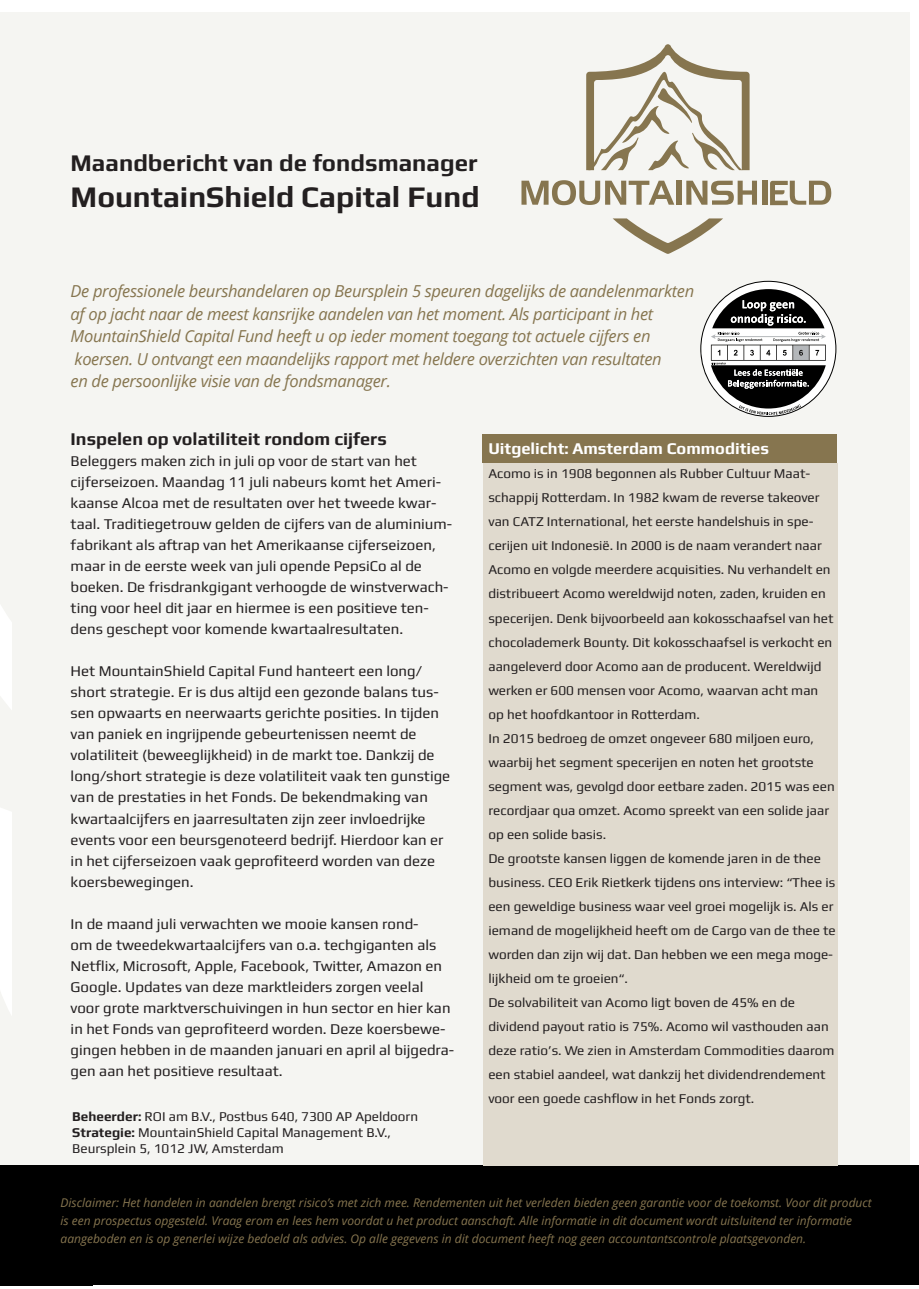
<style>
.page{position:relative;width:919px;height:1289px;background:#fff}
.page>*{position:absolute;margin:0;border:0;box-sizing:border-box;transform-origin:0 0}
.t1{font:700 30px "Play";color:#231f20}
.t2{font:700 24px "Play";color:#231f20}
.t3{font:700 18px "Play";color:#231f20}
.t4{font:italic 16.5px/22.5px "Open Sans";letter-spacing:-.02em;color:#86754f}
.t5{font:700 16.5px "Play";color:#fff}
.t6{font:15px/21px "Play";color:#231f20}
.t7{font:13.5px/24px "Play";color:#231f20}
.t8{font:italic 12px/18px "Open Sans";color:#86754f}
.s1{font-weight:700}
</style>
<div class="page">
<div style="left:0;top:13px;width:13px;height:1263px;background:#f5f5f2"></div>
<svg style="left:0;top:689px;width:12px;height:326px;fill:#fff"></svg>
<div style="left:13px;top:12px;width:897px;height:1263px;background:#f5f5f2"></div>
<div style="left:0;top:1165px;width:918px;height:119px;background:#000"></div>
<svg style="left:586px;top:44px;width:163px;height:126px"></svg>
<svg style="left:613px;top:218px;width:110px;height:36px"></svg>
<svg style="left:521px;top:180px;width:153px;height:25px"></svg>
<div style="left:676px;top:181px;width:5px;height:24px;background:#86754f"></div>
<svg style="left:686px;top:181px;width:71px;height:24px"></svg>
<div style="left:762px;top:181px;width:5px;height:24px;background:#86754f"></div>
<svg style="left:770px;top:181px;width:61px;height:24px"></svg>
<div style="left:482px;top:434px;width:355px;height:28px;background:#86754f"></div>
<div style="left:483px;top:463px;width:354px;height:702px;background:#e0dace"></div>
<svg style="left:700px;top:281px;width:136px;height:136px"></svg>
<h2 class="t2" style="left:71px;top:149px;width:408px">Maandbericht van de fondsmanager</h2>
<h1 class="t1" style="left:71px;top:179px;width:410px">MountainShield Capital Fund</h1>
<p class="t4" style="left:71px;top:279px;width:625px">De professionele beurshandelaren op Beursplein 5 speuren dagelijks de aandelenmarkten af op jacht naar de meest kansrijke aandelen van het moment. Als participant in het MountainShield Capital Fund heeft u op ieder moment toegang tot actuele cijfers en koersen. U ontvangt een maandelijks rapport met heldere overzichten van resultaten<br>en de persoonlijke visie van de fondsmanager.</p>
<h3 class="t3" style="left:71px;top:428px;width:317px">Inspelen op volatiliteit rondom cijfers</h3>
<p class="t6" style="left:71px;top:450px;width:383px">Beleggers maken zich in juli op voor de start van het cijferseizoen. Maandag 11 juli nabeurs komt het Ameri&shy;kaanse Alcoa met de resultaten over het tweede kwar&shy;taal. Traditiegetrouw gelden de cijfers van de aluminium&shy;fabrikant als aftrap van het Amerikaanse cijferseizoen, maar in de eerste week van juli opende PepsiCo al de boeken. De frisdrankgigant verhoogde de winstverwach&shy;ting voor heel dit jaar en hiermee is een positieve ten&shy;dens geschept voor komende kwartaalresultaten.</p>
<p class="t6" style="left:71px;top:660px;width:381px">Het MountainShield Capital Fund hanteert een long/ short strategie. Er is dus altijd een gezonde balans tus&shy;sen opwaarts en neerwaarts gerichte posities. In tijden van paniek en ingrijpende gebeurtenissen neemt de volatiliteit (beweeglijkheid) in de markt toe. Dankzij de long/short strategie is deze volatiliteit vaak ten gunstige van de prestaties in het Fonds. De bekendmaking van kwartaalcijfers en jaarresultaten zijn zeer invloedrijke events voor een beursgenoteerd bedrijf. Hierdoor kan er in het cijferseizoen vaak geprofiteerd worden van deze koersbewegingen.</p>
<p class="t6" style="left:71px;top:912px;width:385px">In de maand juli verwachten we mooie kansen rond-<br>om de tweedekwartaalcijfers van o.a. techgiganten als Netflix, Microsoft, Apple, Facebook, Twitter, Amazon en Google. Updates van deze marktleiders zorgen veelal voor grote marktverschuivingen in hun sector en hier kan in het Fonds van geprofiteerd worden. Deze koersbewe&shy;gingen hebben in de maanden januari en april al bijgedra&shy;gen aan het positieve resultaat.</p>
<p class="t7" style="left:72px;top:1107px;width:347px;line-height:16.2px"><span class="s1">Beheerder:</span> ROI am B.V., Postbus 640, 7300 AP Apeldoorn<br><span class="s1">Strategie:</span> MountainShield Capital Management B.V.,<br>Beursplein 5, 1012 JW, Amsterdam</p>
<p class="t5" style="left:488px;top:439px;width:282px">Uitgelicht: Amsterdam Commodities</p>
<p class="t7" style="left:488px;top:461px;width:349px">Acomo is in 1908 begonnen als Rubber Cultuur Maat&shy;schappij Rotterdam. In 1982 kwam de reverse takeover van CATZ International, het eerste handelshuis in spe&shy;cerijen uit Indonesië. In 2000 is de naam verandert naar Acomo en volgde meerdere acquisities. Nu verhandelt en distribueert Acomo wereldwijd noten, zaden, kruiden en specerijen. Denk bijvoorbeeld aan kokosschaafsel van het chocolademerk Bounty. Dit kokosschaafsel is verkocht en aangeleverd door Acomo aan de producent. Wereldwijd werken er 600 mensen voor Acomo, waarvan acht man op het hoofdkantoor in Rotterdam.<br>In 2015 bedroeg de omzet ongeveer 680 miljoen euro, waarbij het segment specerijen en noten het grootste segment was, gevolgd door eetbare zaden. 2015 was een recordjaar qua omzet. Acomo spreekt van een solide jaar op een solide basis.<br>De grootste kansen liggen de komende jaren in de thee business. CEO Erik Rietkerk tijdens ons interview: “Thee is een geweldige business waar veel groei mogelijk is. Als er iemand de mogelijkheid heeft om de Cargo van de thee te worden dan zijn wij dat. Dan hebben we een mega moge&shy;lijkheid om te groeien“.<br>De solvabiliteit van Acomo ligt boven de 45% en de dividend payout ratio is 75%. Acomo wil vasthouden aan deze ratio’s. We zien in Amsterdam Commodities daarom een stabiel aandeel, wat dankzij het dividendrendement voor een goede cashflow in het Fonds zorgt.</p>
<p class="t8" style="left:61px;top:1193px;width:812px">Disclaimer: Het handelen in aandelen brengt risico’s met zich mee. Rendementen uit het verleden bieden geen garantie voor de toekomst. Voor dit product is een prospectus opgesteld. Vraag erom en lees hem voordat u het product aanschaft. Alle informatie in dit document wordt uitsluitend ter informatie aangeboden en is op generlei wijze bedoeld als advies. Op alle gegevens in dit document heeft nog geen accountantscontrole plaatsgevonden.</p>
</div>
